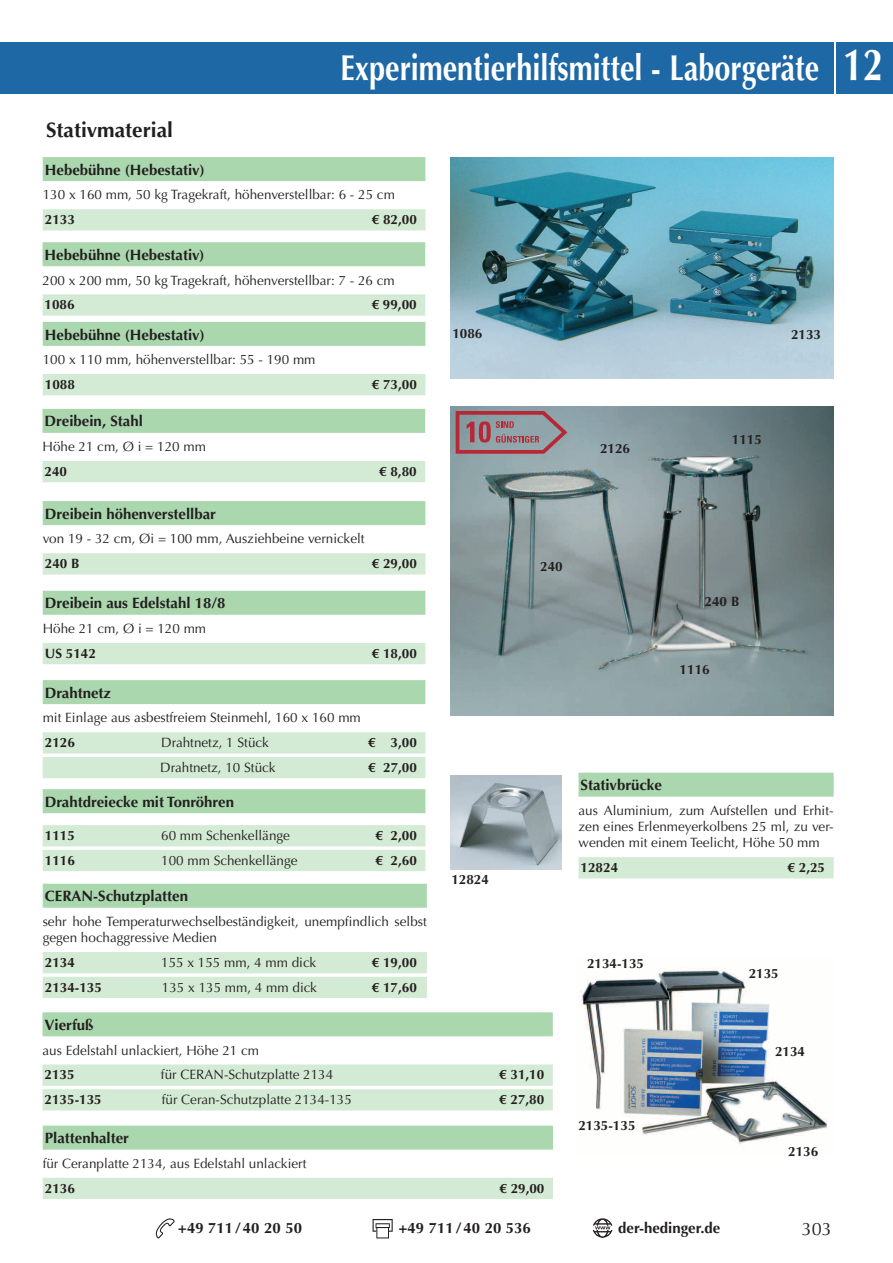
<style>
.page{position:relative;width:893px;height:1263px;background:#fff}
.page>*{position:absolute;margin:0;border:0;box-sizing:border-box;transform-origin:0 0}
.t1{font:700 36px "Optima LT Std";color:#fff;scale:.8 1}
.t2{font:700 21px "Optima LT Std";color:#231f20}
.t3{font:18px "Optima LT Std";color:#231f20}
.t4{font:700 15px "Optima LT Std";color:#231f20}
.t5{font:13.5px/16.2px "Optima LT Std";color:#231f20}
.t6{font:700 13.5px "Optima LT Std";color:#231f20}
.s1{font-size:45px}
</style>
<div class="page">
<div style="left:0;top:43px;width:833px;height:51px;background:#1e68a6"></div>
<div style="left:837px;top:43px;width:56px;height:51px;background:#1e68a6"></div>
<svg style="left:593px;top:1218px;width:19px;height:20px"></svg>
<svg style="left:373px;top:1219px;width:20px;height:19px"></svg>
<svg style="left:155px;top:1218px;width:20px;height:21px"></svg>
<img style="left:451px;top:157px;width:383px;height:221px">
<img style="left:451px;top:407px;width:383px;height:309px">
<div style="left:43px;top:242px;width:382px;height:24px;background:#aad7ae"></div>
<div style="left:43px;top:294px;width:382px;height:22px;background:#d3ead4"></div>
<div style="left:43px;top:322px;width:382px;height:24px;background:#aad7ae"></div>
<div style="left:43px;top:374px;width:382px;height:21px;background:#d3ead4"></div>
<div style="left:43px;top:591px;width:382px;height:24px;background:#aad7ae"></div>
<div style="left:43px;top:643px;width:382px;height:21px;background:#d3ead4"></div>
<div style="left:43px;top:501px;width:382px;height:24px;background:#aad7ae"></div>
<div style="left:43px;top:553px;width:382px;height:21px;background:#d3ead4"></div>
<div style="left:43px;top:680px;width:382px;height:24px;background:#aad7ae"></div>
<div style="left:43px;top:732px;width:382px;height:21px;background:#d3ead4"></div>
<div style="left:43px;top:757px;width:382px;height:21px;background:#d3ead4"></div>
<div style="left:43px;top:884px;width:384px;height:24px;background:#aad7ae"></div>
<div style="left:43px;top:952px;width:384px;height:21px;background:#d3ead4"></div>
<div style="left:43px;top:977px;width:384px;height:21px;background:#d3ead4"></div>
<div style="left:43px;top:1012px;width:510px;height:24px;background:#aad7ae"></div>
<div style="left:43px;top:1064px;width:510px;height:22px;background:#d3ead4"></div>
<div style="left:43px;top:1089px;width:510px;height:21px;background:#d3ead4"></div>
<div style="left:43px;top:1125px;width:510px;height:24px;background:#aad7ae"></div>
<div style="left:43px;top:1178px;width:510px;height:21px;background:#d3ead4"></div>
<div style="left:43px;top:409px;width:382px;height:24px;background:#aad7ae"></div>
<div style="left:43px;top:461px;width:382px;height:21px;background:#d3ead4"></div>
<div style="left:43px;top:157px;width:382px;height:24px;background:#aad7ae"></div>
<div style="left:43px;top:209px;width:382px;height:21px;background:#d3ead4"></div>
<div style="left:578px;top:773px;width:256px;height:24px;background:#aad7ae"></div>
<div style="left:578px;top:857px;width:256px;height:21px;background:#d3ead4"></div>
<img style="left:451px;top:775px;width:110px;height:95px">
<img style="left:580px;top:969px;width:248px;height:175px">
<svg style="left:456px;top:411px;width:111px;height:43px;background:#9a7c85"></svg>
<div style="left:43px;top:789px;width:382px;height:24px;background:#aad7ae"></div>
<div style="left:43px;top:825px;width:382px;height:21px;background:#d3ead4"></div>
<div style="left:43px;top:850px;width:382px;height:21px;background:#d3ead4"></div>
<h2 class="t2" style="left:46px;top:118px;width:128px">Stativmaterial</h2>
<h1 class="t1" style="left:340px;top:47px;width:680px">Experimentierhilfsmittel - Laborgeräte <span class="s1">12</span></h1>
<p class="t4" style="left:45px;top:161px;width:161px">Hebebühne (Hebestativ)</p>
<p class="t5" style="left:43px;top:187px;width:354px">130 x 160 mm, 50 kg Tragekraft, höhenverstellbar: 6 - 25 cm</p>
<p class="t6" style="left:45px;top:212px;width:32px">2133</p>
<p class="t6" style="left:372px;top:212px;width:47px">€ 82,00</p>
<p class="t4" style="left:45px;top:246px;width:161px">Hebebühne (Hebestativ)</p>
<p class="t5" style="left:43px;top:272px;width:354px">200 x 200 mm, 50 kg Tragekraft, höhenverstellbar: 7 - 26 cm</p>
<p class="t6" style="left:45px;top:297px;width:32px">1086</p>
<p class="t6" style="left:372px;top:297px;width:47px">€ 99,00</p>
<p class="t4" style="left:45px;top:326px;width:161px">Hebebühne (Hebestativ)</p>
<p class="t5" style="left:43px;top:352px;width:274px">100 x 110 mm, höhenverstellbar: 55 - 190 mm</p>
<p class="t6" style="left:45px;top:376px;width:32px">1088</p>
<p class="t6" style="left:372px;top:376px;width:47px">€ 73,00</p>
<p class="t4" style="left:45px;top:413px;width:100px">Dreibein, Stahl</p>
<p class="t5" style="left:43px;top:439px;width:165px">Höhe 21 cm, Ø i = 120 mm</p>
<p class="t6" style="left:45px;top:463px;width:24px">240</p>
<p class="t6" style="left:379px;top:463px;width:39px">€ 8,80</p>
<p class="t4" style="left:45px;top:505px;width:173px">Dreibein höhenverstellbar</p>
<p class="t5" style="left:43px;top:531px;width:323px">von 19 - 32 cm, Øi = 100 mm, Ausziehbeine vernickelt</p>
<p class="t6" style="left:45px;top:556px;width:36px">240 B</p>
<p class="t6" style="left:372px;top:556px;width:47px">€ 29,00</p>
<p class="t4" style="left:45px;top:594px;width:182px">Dreibein aus Edelstahl 18/8</p>
<p class="t5" style="left:43px;top:621px;width:165px">Höhe 21 cm, Ø i = 120 mm</p>
<p class="t6" style="left:45px;top:645px;width:53px">US 5142</p>
<p class="t6" style="left:372px;top:645px;width:47px">€ 18,00</p>
<p class="t4" style="left:45px;top:684px;width:68px">Drahtnetz</p>
<p class="t5" style="left:43px;top:710px;width:320px">mit Einlage aus asbestfreiem Steinmehl, 160 x 160 mm</p>
<p class="t6" style="left:45px;top:735px;width:32px">2126</p>
<p class="t5" style="left:161px;top:735px;width:109px">Drahtnetz, 1 Stück</p>
<p class="t6" style="left:368px;top:735px;width:50px">€ 3,00</p>
<p class="t5" style="left:160px;top:759px;width:117px">Drahtnetz, 10 Stück</p>
<p class="t6" style="left:368px;top:759px;width:50px">€ 27,00</p>
<p class="t4" style="left:45px;top:793px;width:191px">Drahtdreiecke mit Tonröhren</p>
<p class="t6" style="left:45px;top:828px;width:32px">1115</p>
<p class="t5" style="left:161px;top:827px;width:130px">60 mm Schenkellänge</p>
<p class="t6" style="left:376px;top:828px;width:43px">€ 2,00</p>
<p class="t6" style="left:45px;top:852px;width:32px">1116</p>
<p class="t5" style="left:161px;top:852px;width:138px">100 mm Schenkellänge</p>
<p class="t6" style="left:376px;top:852px;width:43px">€ 2,60</p>
<p class="t6" style="left:452px;top:325px;width:32px">1086</p>
<p class="t6" style="left:791px;top:326px;width:32px">2133</p>
<p class="t6" style="left:451px;top:872px;width:39px">12824</p>
<p class="t6" style="left:600px;top:440px;width:32px">2126</p>
<p class="t6" style="left:732px;top:432px;width:32px">1115</p>
<p class="t6" style="left:540px;top:558px;width:24px">240</p>
<p class="t6" style="left:704px;top:593px;width:36px">240 B</p>
<p class="t6" style="left:680px;top:661px;width:32px">1116</p>
<p class="t4" style="left:581px;top:776px;width:83px">Stativbrücke</p>
<p class="t5" style="left:578px;top:802px;width:257px;text-align:justify">aus Aluminium, zum Aufstellen und Erhit&shy;zen eines Erlenmeyerkolbens 25 ml, zu ver&shy;wenden mit einem Teelicht, Höhe 50 mm</p>
<p class="t6" style="left:581px;top:860px;width:39px">12824</p>
<p class="t6" style="left:788px;top:860px;width:39px">€ 2,25</p>
<p class="t4" style="left:45px;top:887px;width:145px">CERAN-Schutzplatten</p>
<p class="t5" style="left:43px;top:913px;width:386px">sehr hohe Temperaturwechselbeständigkeit, unempfindlich selbst gegen hochaggressive Medien</p>
<p class="t6" style="left:45px;top:954px;width:32px">2134</p>
<p class="t5" style="left:161px;top:954px;width:157px">155 x 155 mm, 4 mm dick</p>
<p class="t6" style="left:372px;top:954px;width:47px">€ 19,00</p>
<p class="t6" style="left:45px;top:979px;width:59px">2134-135</p>
<p class="t5" style="left:162px;top:979px;width:157px">135 x 135 mm, 4 mm dick</p>
<p class="t6" style="left:372px;top:979px;width:47px">€ 17,60</p>
<p class="t4" style="left:45px;top:1016px;width:50px">Vierfuß</p>
<p class="t5" style="left:43px;top:1042px;width:218px">aus Edelstahl unlackiert, Höhe 21 cm</p>
<p class="t6" style="left:45px;top:1067px;width:32px">2135</p>
<p class="t5" style="left:161px;top:1067px;width:174px">für CERAN-Schutzplatte 2134</p>
<p class="t6" style="left:499px;top:1067px;width:47px">€ 31,10</p>
<p class="t6" style="left:45px;top:1092px;width:59px">2135-135</p>
<p class="t5" style="left:162px;top:1091px;width:192px">für Ceran-Schutzplatte 2134-135</p>
<p class="t6" style="left:499px;top:1092px;width:47px">€ 27,80</p>
<p class="t4" style="left:45px;top:1129px;width:86px">Plattenhalter</p>
<p class="t5" style="left:43px;top:1155px;width:265px">für Ceranplatte 2134, aus Edelstahl unlackiert</p>
<p class="t6" style="left:45px;top:1180px;width:32px">2136</p>
<p class="t6" style="left:499px;top:1180px;width:47px">€ 29,00</p>
<p class="t6" style="left:587px;top:956px;width:59px">2134-135</p>
<p class="t6" style="left:578px;top:1118px;width:59px">2135-135</p>
<p class="t4" style="left:178px;top:1219px;width:126px">+49 711/40 20 50</p>
<p class="t4" style="left:398px;top:1219px;width:134px">+49 711/40 20 536</p>
<p class="t4" style="left:618px;top:1219px;width:104px">der-hedinger.de</p>
<p class="t6" style="left:749px;top:965px;width:32px">2135</p>
<p class="t6" style="left:775px;top:1043px;width:32px">2134</p>
<p class="t6" style="left:788px;top:1143px;width:32px">2136</p>
<h3 class="t3" style="left:802px;top:1218px;width:32px">303</h3>
</div>
